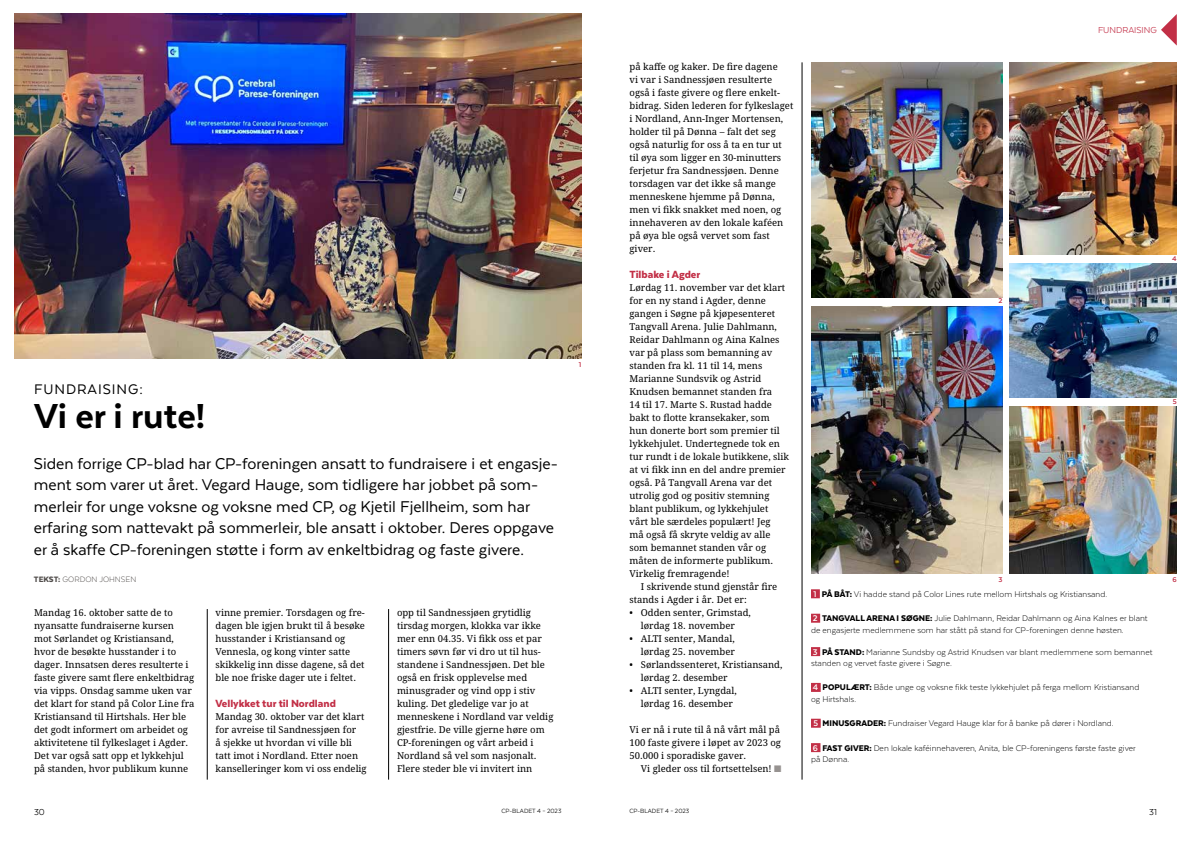
<style>
.page{position:relative;width:1191px;height:842px;background:#fff}
.page>*{position:absolute;margin:0;border:0;box-sizing:border-box;transform-origin:0 0}
.t1{font:800 40px "Texta";color:#000}
.t2{font:18px/21.6px "Texta";color:#000}
.t3{font:16px "Texta";letter-spacing:.06em;color:#000}
.t4{font:900 12px "Texta";color:#c22f46}
.t5{font:10px "Texta";color:#c22f46}
.t6{font:10px "Texta";color:#000}
.t7{font:9.5px/13px "Droid Serif Pro";color:#000}
.t8{font:300 9.5px/11.4px "Texta";color:#000}
.t9{font:300 9px "Texta";color:#514d4b}
.t10{font:700 8px "Texta";color:#c22f46}
.t11{font:7px "Texta";color:#000}
.s1{font-weight:900}
.s2{color:#969290}
.s3{font-weight:700;color:#fff}
</style>
<div class="page">
<svg style="left:1161px;top:15px;width:15px;height:30px"></svg>
<hr style="left:801px;top:62px;width:1px;height:718px;background:#000">
<div style="left:811px;top:589px;width:9px;height:9px;background:#c22f46"></div>
<div style="left:811px;top:614px;width:9px;height:9px;background:#c22f46"></div>
<div style="left:811px;top:647px;width:9px;height:9px;background:#c22f46"></div>
<div style="left:811px;top:683px;width:9px;height:9px;background:#c22f46"></div>
<div style="left:811px;top:719px;width:9px;height:9px;background:#c22f46"></div>
<div style="left:811px;top:743px;width:9px;height:9px;background:#c22f46"></div>
<img style="left:1009px;top:62px;width:167px;height:192px">
<hr style="left:207px;top:609px;width:1px;height:171px;background:#000">
<hr style="left:388px;top:609px;width:1px;height:171px;background:#000">
<img style="left:811px;top:62px;width:192px;height:236px">
<img style="left:811px;top:307px;width:192px;height:267px">
<img style="left:1009px;top:264px;width:167px;height:134px">
<img style="left:14px;top:14px;width:567px;height:345px">
<img style="left:1009px;top:407px;width:167px;height:167px">
<h3 class="t3" style="left:34px;top:381px;width:110px">FUNDRAISING:</h3>
<h1 class="t1" style="left:34px;top:395px;width:173px">Vi er i rute!</h1>
<p class="t2" style="left:34px;top:452px;width:525px">Siden forrige CP-blad har CP-foreningen ansatt to fundraisere i et engasje&shy;ment som varer ut året. Vegard Hauge, som tidligere har jobbet på som&shy;merleir for unge voksne og voksne med CP, og Kjetil Fjellheim, som har erfaring som nattevakt på sommerleir, ble ansatt i oktober. Deres oppgave er å skaffe CP-foreningen støtte i form av enkeltbidrag og faste givere.</p>
<p class="t9" style="left:34px;top:575px;width:104px"><span class="s1">TEKST:</span> GORDON JOHNSEN</p>
<p class="t7" style="left:34px;top:606px;width:162px">Mandag 16. oktober satte de to nyansatte fundraiserne kursen<br>mot Sørlandet og Kristiansand, hvor de besøkte husstander i to dager. Innsatsen deres resulterte i faste givere samt flere enkeltbidrag via vipps. Onsdag samme uken var det klart for stand på Color Line fra Kristiansand til Hirtshals. Her ble det godt informert om arbeidet og aktivitetene til fylkeslaget i Agder.<br>Det var også satt opp et lykkehjul på standen, hvor publikum kunne</p>
<p class="t7" style="left:215px;top:606px;width:151px">vinne premier. Torsdagen og fre&shy;dagen ble igjen brukt til å besøke husstander i Kristiansand og<br>Vennesla, og kong vinter satte skikkelig inn disse dagene, så det ble noe friske dager ute i feltet.</p>
<p class="t4" style="left:215px;top:697px;width:122px">Vellykket tur til Nordland</p>
<p class="t7" style="left:215px;top:710px;width:153px">Mandag 30. oktober var det klart for avreise til Sandnessjøen for<br>å sjekke ut hvordan vi ville bli tatt imot i Nordland. Etter noen kanselleringer kom vi oss endelig</p>
<p class="t7" style="left:397px;top:606px;width:158px">opp til Sandnessjøen grytidlig tirsdag morgen, klokka var ikke mer enn 04.35. Vi fikk oss et par timers søvn før vi dro ut til hus&shy;standene i Sandnessjøen. Det ble også en frisk opplevelse med minusgrader og vind opp i stiv kuling. Det gledelige var jo at menneskene i Nordland var veldig gjestfrie. De ville gjerne høre om<br>CP-foreningen og vårt arbeid i<br>Nordland så vel som nasjonalt.<br>Flere steder ble vi invitert inn</p>
<p class="t10" style="left:579px;top:361px;width:4px">1</p>
<p class="t7" style="left:629px;top:60px;width:165px">på kaffe og kaker. De fire dagene<br>vi var i Sandnessjøen resulterte også i faste givere og flere enkelt&shy;bidrag. Siden lederen for fylkeslaget i Nordland, Ann-Inger Mortensen, holder til på Dønna – falt det seg også naturlig for oss å ta en tur ut til øya som ligger en 30-minutters ferjetur fra Sandnessjøen. Denne torsdagen var det ikke så mange menneskene hjemme på Dønna, men vi fikk snakket med noen, og innehaveren av den lokale kaféen på øya ble også vervet som fast giver.</p>
<p class="t4" style="left:629px;top:268px;width:72px">Tilbake i Agder</p>
<p class="t7" style="left:629px;top:281px;width:161px">Lørdag 11. november var det klart for en ny stand i Agder, denne gangen i Søgne på kjøpesenteret<br>Tangvall Arena. Julie Dahlmann,<br>Reidar Dahlmann og Aina Kalnes var på plass som bemanning av standen fra kl. 11 til 14, mens<br>Marianne Sundsvik og Astrid<br>Knudsen bemannet standen fra<br>14 til 17. Marte S. Rustad hadde bakt to flotte kransekaker, som hun donerte bort som premier til lykkehjulet. Undertegnede tok en tur rundt i de lokale butikkene, slik at vi fikk inn en del andre premier også. På Tangvall Arena var det utrolig god og positiv stemning blant publikum, og lykkehjulet vårt ble særdeles populært! Jeg<br>må også få skryte veldig av alle som bemannet standen vår og måten de informerte publikum.<br>Virkelig fremragende!</p>
<p class="t7" style="left:629px;top:579px;width:149px;text-indent:11px">I skrivende stund gjenstår fire stands i Agder i år. Det er:</p>
<p class="t7" style="left:629px;top:605px;width:123px;text-align:center">• Odden senter, Grimstad, lørdag 18. november</p>
<p class="t7" style="left:629px;top:631px;width:107px;text-align:right">• ALTI senter, Mandal, lørdag 25. november</p>
<p class="t7" style="left:641px;top:657px;width:143px;text-indent:-11px">• Sørlandssenteret, Kristiansand, lørdag 2. desember</p>
<p class="t7" style="left:641px;top:683px;width:97px;text-indent:-11px">• ALTI senter, Lyngdal, lørdag 16. desember</p>
<p class="t7" style="left:629px;top:722px;width:153px;text-align:justify">Vi er nå i rute til å nå vårt mål på 100 faste givere i løpet av 2023 og 50.000 i sporadiske gaver.</p>
<p class="t7" style="left:641px;top:761px;width:142px">Vi gleder oss til fortsettelsen! <span class="s2">■</span></p>
<p class="t5" style="left:1098px;top:25px;width:60px">FUNDRAISING</p>
<p class="t10" style="left:998px;top:297px;width:6px">2</p>
<p class="t10" style="left:998px;top:575px;width:6px">3</p>
<p class="t8" style="left:813px;top:588px;width:295px"><span class="s3">1</span> <span class="s1">PÅ BÅT:</span> Vi hadde stand på Color Lines rute mellom Hirtshals og Kristiansand.</p>
<p class="t8" style="left:811px;top:612px;width:338px"><span class="s3">2</span> <span class="s1">TANGVALL ARENA I SØGNE:</span> Julie Dahlmann, Reidar Dahlmann og Aina Kalnes er blant de engasjerte medlemmene som har stått på stand for CP-foreningen denne høsten.</p>
<p class="t8" style="left:811px;top:646px;width:343px"><span class="s3">3</span> <span class="s1">PÅ STAND:</span> Marianne Sundsby og Astrid Knudsen var blant medlemmene som bemannet standen og vervet faste givere i Søgne.</p>
<p class="t8" style="left:811px;top:682px;width:330px"><span class="s3">4</span> <span class="s1">POPULÆRT:</span> Både unge og voksne fikk teste lykkehjulet på ferga mellom Kristiansand og Hirtshals.</p>
<p class="t8" style="left:813px;top:717px;width:302px"><span class="s3">5</span> <span class="s1">MINUSGRADER:</span> Fundraiser Vegard Hauge klar for å banke på dører i Nordland.</p>
<p class="t8" style="left:811px;top:742px;width:326px"><span class="s3">6</span> <span class="s1">FAST GIVER:</span> Den lokale kaféinnehaveren, Anita, ble CP-foreningens første faste giver på Dønna.</p>
<p class="t11" style="left:501px;top:807px;width:61px">CP-BLADET 4 – 2023</p>
<p class="t11" style="left:629px;top:807px;width:61px">CP-BLADET 4 – 2023</p>
<p class="t6" style="left:34px;top:807px;width:12px">30</p>
<p class="t6" style="left:1149px;top:807px;width:9px">31</p>
<p class="t10" style="left:1172px;top:255px;width:6px">4</p>
<p class="t10" style="left:1172px;top:398px;width:5px">5</p>
<p class="t10" style="left:1172px;top:575px;width:6px">6</p>
</div>
